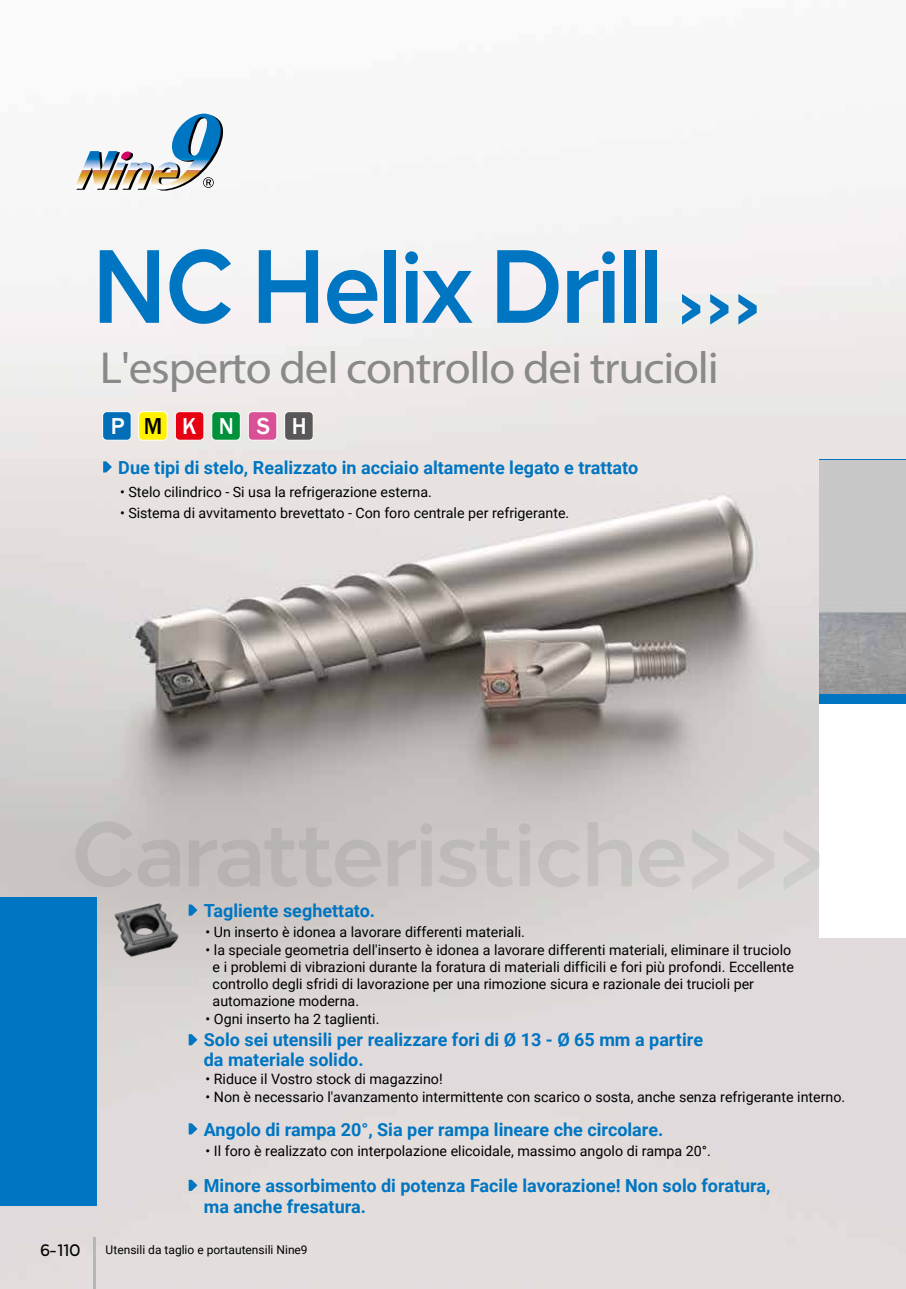
<style>
.page{position:relative;width:906px;height:1289px;background:#fff}
.page>*{position:absolute;margin:0;border:0;box-sizing:border-box;transform-origin:0 0}
.t1{font:700 103.65px "Loew Next Arabic";letter-spacing:-.05em;color:#0075c2;scale:.9 1}
.t2{font:45px "Myriad Pro";letter-spacing:-.025em;color:#898989;scale:1.05 1}
.t3{font:500 23.7px "Franklin Gothic";letter-spacing:.945em;color:#fff}
.t4{font:700 18px/19.5px "Roboto";color:#0075c2}
.t5{font:500 17.1px "Loew Next Arabic";color:#000;scale:.92 1}
.t6{font:14.25px/17.2px "Roboto";color:#000}
.t7{font:12px "Roboto";color:#000}
.s1{color:#000}
</style>
<div class="page">
<img style="left:0;top:113px;width:906px;height:1175px">
<div style="left:819px;top:460px;width:87px;height:477px;background:#0075c2"></div>
<div style="left:819px;top:704px;width:87px;height:233px;background:#fff"></div>
<div style="left:0;top:897px;width:97px;height:308px;background:#0075c2"></div>
<img style="left:819px;top:460px;width:87px;height:233px">
<svg style="left:692px;top:829px;width:36px;height:61px;background:#d3cfcc"></svg>
<svg style="left:738px;top:829px;width:36px;height:61px;background:#d5d1ce"></svg>
<svg style="left:783px;top:829px;width:37px;height:61px;background:#d7d4d0"></svg>
<svg style="left:74px;top:114px;width:150px;height:82px"></svg>
<svg style="left:682px;top:294px;width:18px;height:30px"></svg>
<svg style="left:710px;top:294px;width:18px;height:30px"></svg>
<svg style="left:738px;top:294px;width:18px;height:30px"></svg>
<svg style="left:189px;top:904px;width:8px;height:11px"></svg>
<svg style="left:103px;top:461px;width:9px;height:11px"></svg>
<svg style="left:189px;top:1034px;width:8px;height:11px"></svg>
<svg style="left:189px;top:1123px;width:8px;height:11px"></svg>
<svg style="left:189px;top:1179px;width:8px;height:11px"></svg>
<div style="left:175px;top:411px;width:29px;height:29px;background:#e60012;border-radius:4px"></div>
<div style="left:175px;top:411px;width:29px;height:29px;border:1px solid #fff;border-radius:4px"></div>
<div style="left:212px;top:411px;width:28px;height:29px;background:#00913a;border-radius:4px"></div>
<div style="left:211px;top:411px;width:30px;height:29px;border:1px solid #fff;border-radius:4px"></div>
<div style="left:103px;top:411px;width:28px;height:29px;background:#036eb8;border-radius:4px"></div>
<div style="left:102px;top:411px;width:30px;height:29px;border:1px solid #fff;border-radius:4px"></div>
<div style="left:139px;top:411px;width:28px;height:29px;background:#fff100;border-radius:4px"></div>
<div style="left:138px;top:411px;width:30px;height:29px;border:1px solid #fff;border-radius:4px"></div>
<div style="left:248px;top:411px;width:29px;height:29px;background:#da5097;border-radius:4px"></div>
<div style="left:248px;top:411px;width:29px;height:29px;border:1px solid #fff;border-radius:4px"></div>
<div style="left:285px;top:411px;width:28px;height:29px;background:#595757;border-radius:4px"></div>
<div style="left:284px;top:411px;width:30px;height:29px;border:1px solid #fff;border-radius:4px"></div>
<img style="left:104px;top:893px;width:84px;height:75px">
<hr style="left:94px;top:1237px;width:2px;height:51px;background:#b5b6b6">
<h1 class="t1" style="left:91px;top:213px;width:638px">NC Helix Drill</h1>
<h2 class="t2" style="left:100px;top:340px;width:591px">L'esperto del controllo dei trucioli</h2>
<h3 class="t3" style="left:111px;top:411px;width:198px">P<span class="s1">M</span>KNSH</h3>
<p class="t4" style="left:118px;top:457px;width:521px">Due tipi di stelo, Realizzato in acciaio altamente legato e trattato</p>
<p class="t6" style="left:120px;top:482px;width:313px">• Stelo cilindrico - Si usa la refrigerazione esterna.</p>
<p class="t6" style="left:120px;top:503px;width:451px">• Sistema di avvitamento brevettato - Con foro centrale per refrigerante.</p>
<p class="t4" style="left:204px;top:900px;width:173px">Tagliente seghettato.</p>
<p class="t6" style="left:205px;top:923px;width:321px">• Un inserto è idonea a lavorare differenti materiali.</p>
<p class="t6" style="left:213px;top:940px;width:583px;text-indent:-7px">• la speciale geometria dell'inserto è idonea a lavorare differenti materiali, eliminare il truciolo e i problemi di vibrazioni durante la foratura di materiali difficili e fori più profondi. Eccellente controllo degli sfridi di lavorazione per una rimozione sicura e razionale dei trucioli per automazione moderna.</p>
<p class="t6" style="left:205px;top:1009px;width:175px">• Ogni inserto ha 2 taglienti.</p>
<p class="t4" style="left:204px;top:1029px;width:501px">Solo sei utensili per realizzare fori di Ø 13 - Ø 65 mm a partire da materiale solido.</p>
<p class="t6" style="left:205px;top:1069px;width:239px">• Riduce il Vostro stock di magazzino!</p>
<p class="t6" style="left:205px;top:1087px;width:641px">• Non è necessario l'avanzamento intermittente con scarico o sosta, anche senza refrigerante interno.</p>
<p class="t6" style="left:205px;top:1141px;width:507px">• Il foro è realizzato con interpolazione elicoidale, massimo angolo di rampa 20°.</p>
<p class="t4" style="left:204px;top:1118px;width:461px">Angolo di rampa 20°, Sia per rampa lineare che circolare.</p>
<p class="t4" style="left:204px;top:1174px;width:568px;line-height:21px">Minore assorbimento di potenza Facile lavorazione! Non solo foratura, ma anche fresatura.</p>
<p class="t5" style="left:40px;top:1238px;width:46px">6-110</p>
<p class="t7" style="left:106px;top:1241px;width:204px">Utensili da taglio e portautensili Nine9</p>
</div>
